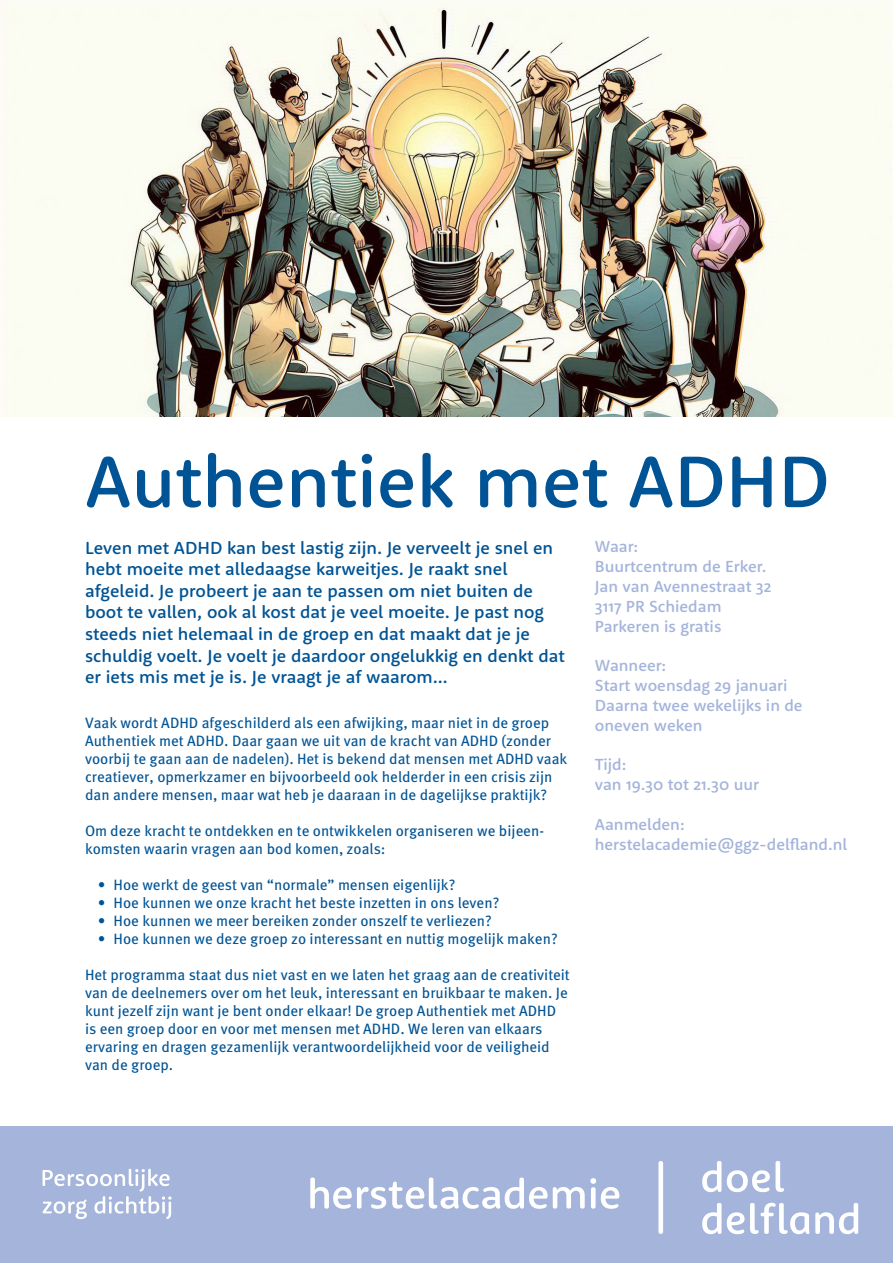
<style>
.page{position:relative;width:893px;height:1263px;background:#fff}
.page>*{position:absolute;margin:0;border:0;box-sizing:border-box;transform-origin:0 0}
.t1{font:500 75px "Rooney Sans";color:#005495}
.t2{font:500 18px/21.6px "Rooney Sans";color:#005495}
.t3{font:500 16.5px/19.8px "Rooney Sans";color:#a4b4db}
.t4{font:15px/18px "FF Meta Pro";color:#005495}
</style>
<div class="page">
<img style="left:1px;top:0;width:892px;height:417px">
<div style="left:0;top:1127px;width:893px;height:136px;background:#a4b4db"></div>
<svg style="left:43px;top:1169px;width:128px;height:50px"></svg>
<div style="left:658px;top:1161px;width:5px;height:73px;background:#fff;border-radius:2px"></div>
<svg style="left:310px;top:1177px;width:309px;height:32px"></svg>
<svg style="left:702px;top:1161px;width:19px;height:31px"></svg>
<svg style="left:702px;top:1203px;width:19px;height:31px"></svg>
<svg style="left:727px;top:1161px;width:57px;height:31px"></svg>
<svg style="left:727px;top:1203px;width:131px;height:31px"></svg>
<p class="t1" style="left:85px;top:432px;width:746px">Authentiek met ADHD</p>
<p class="t2" style="left:85px;top:536px;width:481px">Leven met ADHD kan best lastig zijn. Je verveelt je snel en hebt moeite met alledaagse karweitjes. Je raakt snel afgeleid. Je probeert je aan te passen om niet buiten de boot te vallen, ook al kost dat je veel moeite. Je past nog steeds niet helemaal in de groep en dat maakt dat je je schuldig voelt. Je voelt je daardoor ongelukkig en denkt dat er iets mis met je is. Je vraagt je af waarom…</p>
<p class="t4" style="left:85px;top:713px;width:484px">Vaak wordt ADHD afgeschilderd als een afwijking, maar niet in de groep Authentiek met ADHD. Daar gaan we uit van de kracht van ADHD (zonder voorbij te gaan aan de nadelen). Het is bekend dat mensen met ADHD vaak creatiever, opmerkzamer en bijvoorbeeld ook helderder in een crisis zijn dan andere mensen, maar wat heb je daaraan in de dagelijkse praktijk?</p>
<p class="t4" style="left:85px;top:821px;width:460px">Om deze kracht te ontdekken en te ontwikkelen organiseren we bijeen&shy;komsten waarin vragen aan bod komen, zoals:</p>
<p class="t4" style="left:98px;top:875px;width:359px">• Hoe werkt de geest van “normale” mensen eigenlijk?</p>
<p class="t4" style="left:98px;top:893px;width:403px">• Hoe kunnen we onze kracht het beste inzetten in ons leven?</p>
<p class="t4" style="left:98px;top:911px;width:396px">• Hoe kunnen we meer bereiken zonder onszelf te verliezen?</p>
<p class="t4" style="left:98px;top:929px;width:461px">• Hoe kunnen we deze groep zo interessant en nuttig mogelijk maken?</p>
<p class="t4" style="left:85px;top:965px;width:486px">Het programma staat dus niet vast en we laten het graag aan de creativiteit van de deelnemers over om het leuk, interessant en bruikbaar te maken. Je kunt jezelf zijn want je bent onder elkaar! De groep Authentiek met ADHD is een groep door en voor met mensen met ADHD. We leren van elkaars ervaring en dragen gezamenlijk verantwoordelijkheid voor de veiligheid van de groep.</p>
<p class="t3" style="left:595px;top:536px;width:45px">Waar:</p>
<p class="t3" style="left:595px;top:556px;width:173px">Buurtcentrum de Erker.</p>
<p class="t3" style="left:595px;top:576px;width:178px">Jan van Avennestraat 32</p>
<p class="t3" style="left:595px;top:596px;width:128px">3117 PR Schiedam</p>
<p class="t3" style="left:595px;top:616px;width:128px">Parkeren is gratis</p>
<p class="t3" style="left:595px;top:655px;width:73px">Wanneer:</p>
<p class="t3" style="left:595px;top:675px;width:194px">Start woensdag 29 januari</p>
<p class="t3" style="left:595px;top:695px;width:209px">Daarna twee wekelijks in de oneven weken</p>
<p class="t3" style="left:595px;top:754px;width:33px">Tijd:</p>
<p class="t3" style="left:595px;top:774px;width:166px">van 19.30 tot 21.30 uur</p>
<p class="t3" style="left:595px;top:814px;width:91px">Aanmelden:</p>
<p class="t3" style="left:595px;top:833px;width:254px">herstelacademie@ggz-delfland.nl</p>
</div>
